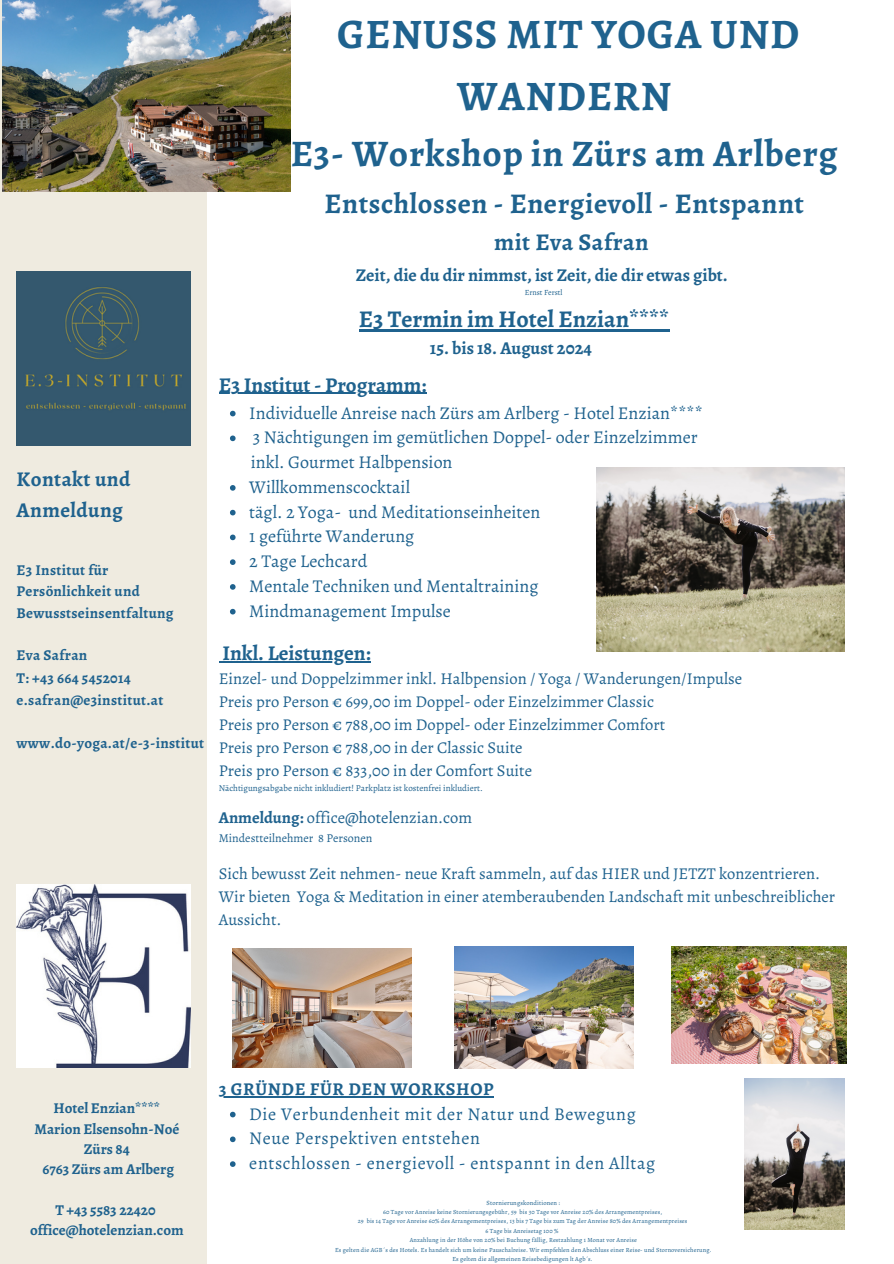
<style>
.page{position:relative;width:894px;height:1264px;background:#fff}
.page>*{position:absolute;margin:0;border:0;box-sizing:border-box;transform-origin:0 0}
.t1{font:700 42px/61.8px "Alegreya";letter-spacing:.02em;color:#1f628e;text-align:center}
.t2{font:700 37.5px "Alegreya";letter-spacing:.02em;color:#1f628e}
.t3{font:700 28.5px "Alegreya";letter-spacing:.02em;color:#1f628e}
.t4{font:700 24px "Alegreya";color:#1f628e}
.t5{font:700 24px "Alegreya";letter-spacing:.02em;color:#1f628e}
.t6{font:700 21px "Alegreya";color:#1f628e}
.t7{font:700 21px/31.5px "Alegreya";letter-spacing:.02em;color:#1f628e}
.t8{font:18px "Alegreya";color:#1f628e}
.t9{font:18px "Alegreya";letter-spacing:.035em;color:#1f628e}
.t10{font:700 18px "Alegreya";color:#1f628e}
.t11{font:700 18px "Alegreya";letter-spacing:.035em;color:#1f628e}
.t12{font:16.5px/22.8px "Alegreya";color:#1f628e}
.t13{font:700 15px/21.3px "Alegreya";letter-spacing:.02em;color:#1f628e}
.t14{font:700 15px "Alegreya";color:#1f628e}
.t15{font:12px "Alegreya";color:#1f628e}
.t16{font:9px "Alegreya";color:#1f628e}
.t17{font:7.95px "Alegreya";color:#1f628e}
.t18{font:6.45px "Alegreya";letter-spacing:.02em;color:#1f628e}
.t19{font:6.3px "Alegreya";letter-spacing:.02em;color:#1f628e}
.s1{font-weight:700}
</style>
<div class="page">
<div style="left:0;top:0;width:206px;height:1263px;background:#efebe0"></div>
<img style="left:17px;top:272px;width:173px;height:173px">
<img style="left:17px;top:884px;width:173px;height:183px">
<img style="left:232px;top:948px;width:179px;height:119px">
<img style="left:671px;top:946px;width:175px;height:117px">
<img style="left:454px;top:946px;width:179px;height:122px">
<img style="left:3px;top:1px;width:287px;height:191px">
<img style="left:596px;top:467px;width:248px;height:184px">
<img style="left:744px;top:1078px;width:100px;height:151px">
<hr style="left:222px;top:661px;width:148px;height:2px;background:#1f628e">
<hr style="left:359px;top:329px;width:310px;height:2px;background:#1f628e">
<svg style="left:230px;top:411px;width:5px;height:5px"></svg>
<svg style="left:230px;top:435px;width:5px;height:6px"></svg>
<svg style="left:230px;top:485px;width:5px;height:5px"></svg>
<svg style="left:230px;top:510px;width:5px;height:5px"></svg>
<svg style="left:230px;top:534px;width:5px;height:6px"></svg>
<svg style="left:230px;top:559px;width:5px;height:6px"></svg>
<svg style="left:230px;top:584px;width:5px;height:5px"></svg>
<svg style="left:230px;top:609px;width:5px;height:5px"></svg>
<hr style="left:219px;top:393px;width:207px;height:1px;background:#1f628e">
<svg style="left:230px;top:1111px;width:5px;height:6px"></svg>
<svg style="left:230px;top:1136px;width:5px;height:6px"></svg>
<svg style="left:230px;top:1161px;width:5px;height:5px"></svg>
<hr style="left:219px;top:1095px;width:275px;height:2px;background:#1f628e">
<p class="t7" style="left:17px;top:463px;width:115px">Kontakt und<br>Anmeldung</p>
<p class="t13" style="left:17px;top:559px;width:158px">E3 Institut für<br>Persönlichkeit und<br>Bewusstseinsentfaltung</p>
<p class="t13" style="left:17px;top:644px;width:72px">Eva Safran</p>
<p class="t13" style="left:17px;top:667px;width:116px">T: +43 664 5452014</p>
<p class="t13" style="left:17px;top:689px;width:148px">e.safran@e3institut.at</p>
<p class="t13" style="left:17px;top:732px;width:189px">www.do-yoga.at/e-3-institut</p>
<p class="t1" style="left:337px;top:3px;width:463px">GENUSS MIT YOGA UND<br>WANDERN</p>
<p class="t2" style="left:291px;top:128px;width:548px">E3- Workshop in Zürs am Arlberg</p>
<p class="t3" style="left:324px;top:184px;width:481px">Entschlossen - Energievoll - Entspannt</p>
<p class="t5" style="left:494px;top:226px;width:156px">mit Eva Safran</p>
<p class="t10" style="left:355px;top:262px;width:373px">Zeit, die du dir nimmst, ist Zeit, die dir etwas gibt.</p>
<p class="t17" style="left:524px;top:287px;width:39px">Ernst Ferstl</p>
<p class="t4" style="left:359px;top:302px;width:311px">E3 Termin im Hotel Enzian****</p>
<p class="t10" style="left:430px;top:335px;width:163px">15. bis 18. August 2024</p>
<p class="t6" style="left:219px;top:370px;width:209px">E3 Institut - Programm:</p>
<p class="t8" style="left:249px;top:400px;width:455px">Individuelle Anreise nach Zürs am Arlberg - Hotel Enzian****</p>
<p class="t8" style="left:253px;top:425px;width:446px">3 Nächtigungen im gemütlichen Doppel- oder Einzelzimmer</p>
<p class="t8" style="left:249px;top:474px;width:162px">Willkommenscocktail</p>
<p class="t8" style="left:249px;top:499px;width:292px">tägl. 2 Yoga- und Meditationseinheiten</p>
<p class="t8" style="left:249px;top:524px;width:166px">1 geführte Wanderung</p>
<p class="t8" style="left:249px;top:549px;width:119px">2 Tage Lechcard</p>
<p class="t8" style="left:249px;top:573px;width:290px">Mentale Techniken und Mentaltraining</p>
<p class="t8" style="left:249px;top:598px;width:203px">Mindmanagement Impulse</p>
<p class="t8" style="left:251px;top:450px;width:203px">inkl. Gourmet Halbpension</p>
<p class="t6" style="left:222px;top:638px;width:150px">Inkl. Leistungen:</p>
<p class="t12" style="left:219px;top:667px;width:524px">Einzel- und Doppelzimmer inkl. Halbpension / Yoga / Wanderungen/Impulse</p>
<p class="t12" style="left:219px;top:690px;width:437px">Preis pro Person € 699,00 im Doppel- oder Einzelzimmer Classic</p>
<p class="t12" style="left:219px;top:713px;width:448px">Preis pro Person € 788,00 im Doppel- oder Einzelzimmer Comfort</p>
<p class="t12" style="left:219px;top:736px;width:305px">Preis pro Person € 788,00 in der Classic Suite</p>
<p class="t12" style="left:219px;top:758px;width:315px">Preis pro Person € 833,00 in der Comfort Suite</p>
<p class="t16" style="left:219px;top:781px;width:265px">Nächtigungsabgabe nicht inkludiert! Parkplatz ist kostenfrei inkludiert.</p>
<p class="t12" style="left:219px;top:806px;width:255px"><span class="s1">Anmeldung:</span> office@hotelenzian.com</p>
<p class="t15" style="left:219px;top:829px;width:155px">Mindestteilnehmer 8 Personen</p>
<p class="t12" style="left:219px;top:862px;width:603px">Sich bewusst Zeit nehmen- neue Kraft sammeln, auf das HIER und JETZT konzentrieren.</p>
<p class="t12" style="left:219px;top:885px;width:618px">Wir bieten Yoga &amp; Meditation in einer atemberaubenden Landschaft mit unbeschreiblicher<br>Aussicht.</p>
<p class="t14" style="left:54px;top:1098px;width:108px">Hotel Enzian****</p>
<p class="t14" style="left:34px;top:1118px;width:146px">Marion Elsensohn-Noé</p>
<p class="t13" style="left:84px;top:1138px;width:48px">Zürs 84</p>
<p class="t14" style="left:42px;top:1158px;width:133px">6763 Zürs am Arlberg</p>
<p class="t14" style="left:55px;top:1199px;width:102px">T +43 5583 22420</p>
<p class="t14" style="left:30px;top:1219px;width:155px">office@hotelenzian.com</p>
<p class="t11" style="left:219px;top:1076px;width:276px">3 GRÜNDE FÜR DEN WORKSHOP</p>
<p class="t9" style="left:249px;top:1101px;width:388px">Die Verbundenheit mit der Natur und Bewegung</p>
<p class="t9" style="left:249px;top:1126px;width:232px">Neue Perspektiven entstehen</p>
<p class="t9" style="left:249px;top:1150px;width:407px">entschlossen - energievoll - entspannt in den Alltag</p>
<p class="t18" style="left:486px;top:1197px;width:75px">Stornierungskonditionen :</p>
<p class="t19" style="left:383px;top:1207px;width:280px">60 Tage vor Anreise keine Stornierungsgebühr, 59 bis 30 Tage vor Anreise 20% des Arrangementpreises,</p>
<p class="t19" style="left:358px;top:1216px;width:331px">29 bis 14 Tage vor Anreise 60% des Arrangementpreises, 13 bis 7 Tage bis zum Tag der Anreise 80% des Arrangementpreises</p>
<p class="t19" style="left:485px;top:1226px;width:75px">6 Tage bis Anreisetag 100 %</p>
<p class="t19" style="left:410px;top:1235px;width:228px">Anzahlung in der Höhe von 20% bei Buchung fällig, Restzahlung 1 Monat vor Anreise</p>
<p class="t19" style="left:335px;top:1245px;width:378px">Es gelten die AGB´s des Hotels. Es handelt sich um keine Pauschalreise. Wir empfehlen den Abschluss einer Reise- und Stornoversicherung.</p>
<p class="t19" style="left:452px;top:1254px;width:142px">Es gelten die allgemeinen Reisebedigungen lt Agb´s.</p>
</div>
